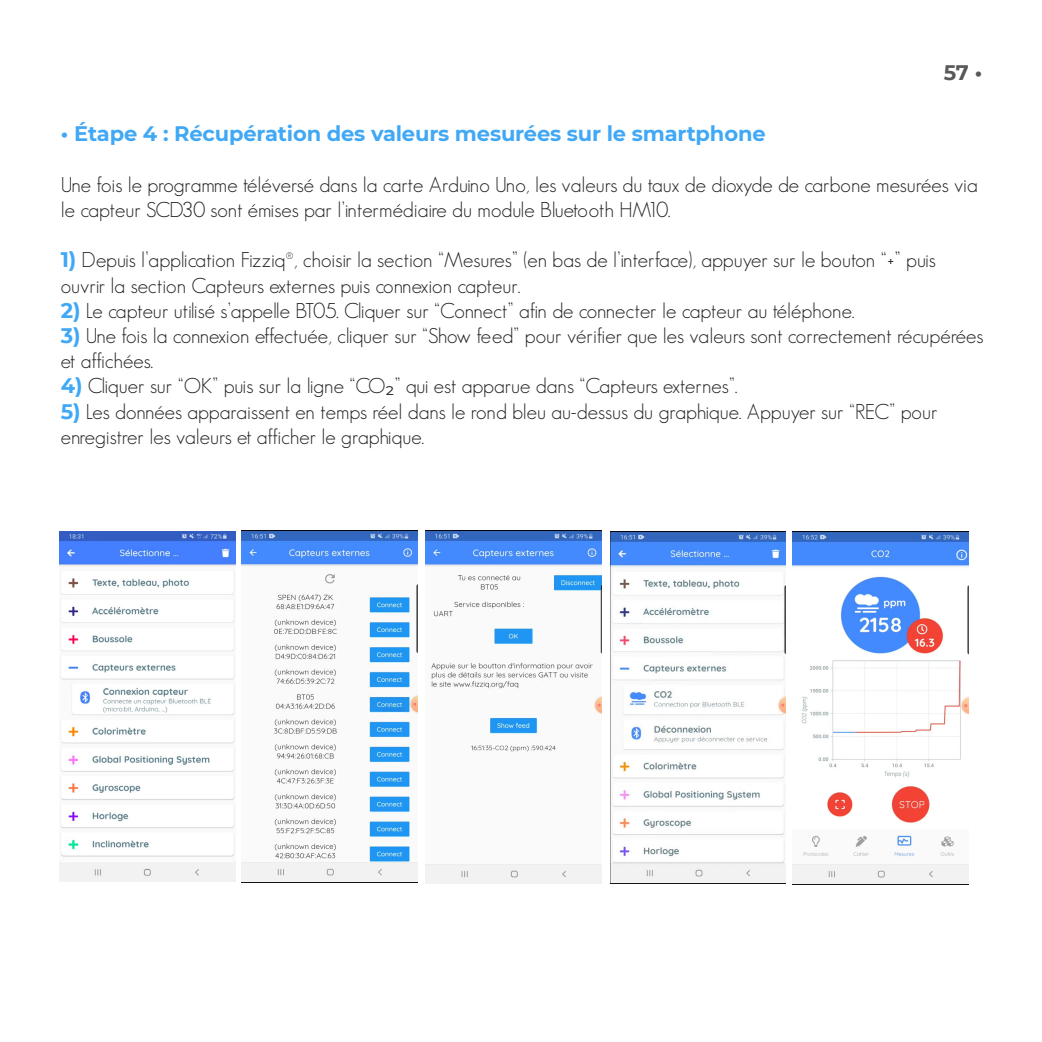
<style>
.page{position:relative;width:1042px;height:1042px;background:#fff}
.page>*{position:absolute;margin:0;border:0;box-sizing:border-box;transform-origin:0 0}
.t1{font:300 21px/25.2px "Geosans";color:#231f20}
.t2{font:700 21px "Montserrat";letter-spacing:-.01em;color:#40a8f5}
.t3{font:700 21px "Montserrat";color:#57585a}
.s1{font-family:"Montserrat";font-weight:700;color:#40a8f5}
.s2{font-family:"Montserrat";font-weight:400}
</style>
<div class="page">
<img style="left:60px;top:531px;width:175px;height:351px">
<img style="left:242px;top:530px;width:175px;height:353px">
<img style="left:425px;top:530px;width:176px;height:353px">
<img style="left:610px;top:531px;width:176px;height:352px">
<img style="left:792px;top:531px;width:176px;height:353px">
<p class="t3" style="left:943px;top:57px;width:40px">57 •</p>
<p class="t2" style="left:61px;top:119px;width:706px">• Étape 4 : Récupération des valeurs mesurées sur le smartphone</p>
<p class="t1" style="left:61px;top:172px;width:918px">Une fois le programme téléversé dans la carte Arduino Uno, les valeurs du taux de dioxyde de carbone mesurées via le capteur SCD30 sont émises par l’intermédiaire du module Bluetooth HM10.</p>
<p class="t1" style="left:61px;top:247px;width:876px"><span class="s1">1)</span> Depuis l’application Fizziq®, choisir la section “Mesures” (en bas de l’interface), appuyer sur le bouton “+” puis ouvrir la section Capteurs externes puis connexion capteur.</p>
<p class="t1" style="left:61px;top:298px;width:795px"><span class="s1">2)</span> Le capteur utilisé s’appelle BT05. Cliquer sur “Connect” afin de connecter le capteur au téléphone.</p>
<p class="t1" style="left:61px;top:323px;width:924px"><span class="s1">3)</span> Une fois la connexion effectuée, cliquer sur “Show feed” pour vérifier que les valeurs sont correctement récupérées et affichées.</p>
<p class="t1" style="left:61px;top:373px;width:678px"><span class="s1">4)</span> Cliquer sur “OK” puis sur la ligne “CO<span class="s2">2</span>” qui est apparue dans “Capteurs externes”.</p>
<p class="t1" style="left:61px;top:399px;width:878px"><span class="s1">5)</span> Les données apparaissent en temps réel dans le rond bleu au-dessus du graphique. Appuyer sur “REC” pour enregistrer les valeurs et afficher le graphique.</p>
</div>
